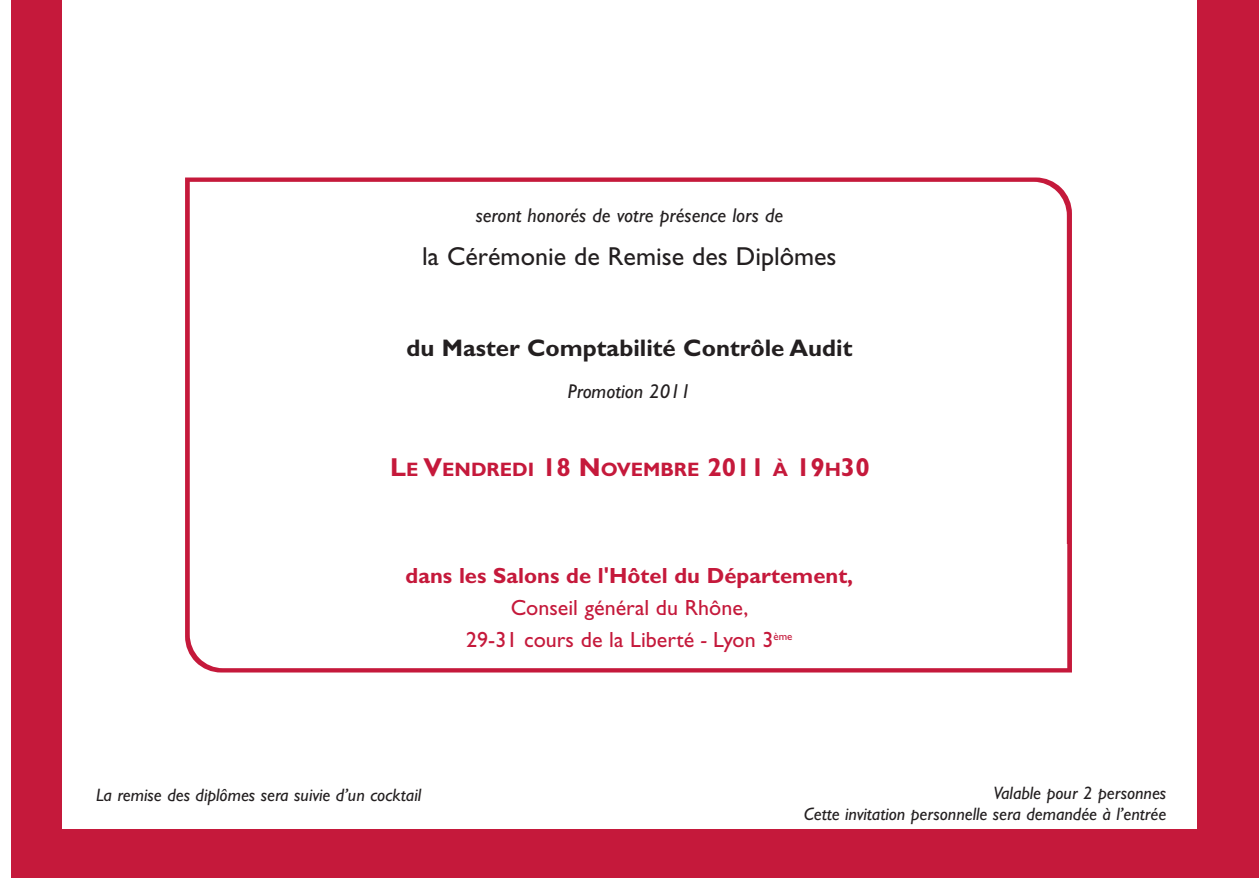
<style>
.page{position:relative;width:1259px;height:891px;background:#fff}
.page>*{position:absolute;margin:0;border:0;box-sizing:border-box;transform-origin:0 0}
.t1{font:26px "Gill Sans";color:#231f20}
.t2{font:700 24px "Gill Sans";color:#231f20}
.t3{font:22px/31.8px "Gill Sans";color:#c5193b;text-align:center}
.t4{font:700 22px "Gill Sans";color:#c5193b}
.t5{font:italic 20px "Gill Sans";color:#231f20}
.t6{font:700 19.6px "Gill Sans";color:#c5193b}
.t7{font:italic 18px/21.6px "Gill Sans";color:#231f20;text-align:right}
.s1{font-size:26px}
.s2{font-style:italic}
</style>
<div class="page">
<div style="left:12px;top:0;width:1246px;height:878px;background:#c5193b"></div>
<div style="left:62px;top:0;width:1134px;height:829px;background:#fff"></div>
<svg style="left:185px;top:177px;width:887px;height:495px;background:#ca304e"></svg>
<svg style="left:190px;top:182px;width:877px;height:486px"></svg>
<p class="t5" style="left:476px;top:207px;width:309px">seront honorés de votre présence lors de</p>
<h1 class="t1" style="left:422px;top:247px;width:416px">la Cérémonie de Remise des Diplômes</h1>
<h2 class="t2" style="left:406px;top:338px;width:447px">du Master Comptabilité Contrôle Audit</h2>
<p class="t5" style="left:568px;top:383px;width:125px">Promotion 2011</p>
<p class="t6" style="left:390px;top:462px;width:481px"><span class="s1">L</span>E <span class="s1">V</span>ENDREDI <span class="s1">18 N</span>OVEMBRE <span class="s1">2011</span> À <span class="s1">19</span>H<span class="s1">30</span></p>
<p class="t4" style="left:405px;top:568px;width:449px">dans les Salons de l'Hôtel du Département,</p>
<p class="t3" style="left:466px;top:594px;width:328px">Conseil général du Rhône,<br>29-31 cours de la Liberté <span class="s2">-</span> Lyon 3<sup>ème</sup></p>
<p class="t7" style="left:96px;top:785px;width:326px">La remise des diplômes sera suivie d’un cocktail</p>
<p class="t7" style="left:804px;top:783px;width:364px">Valable pour 2 personnes<br>Cette invitation personnelle sera demandée à l’entrée</p>
</div>
